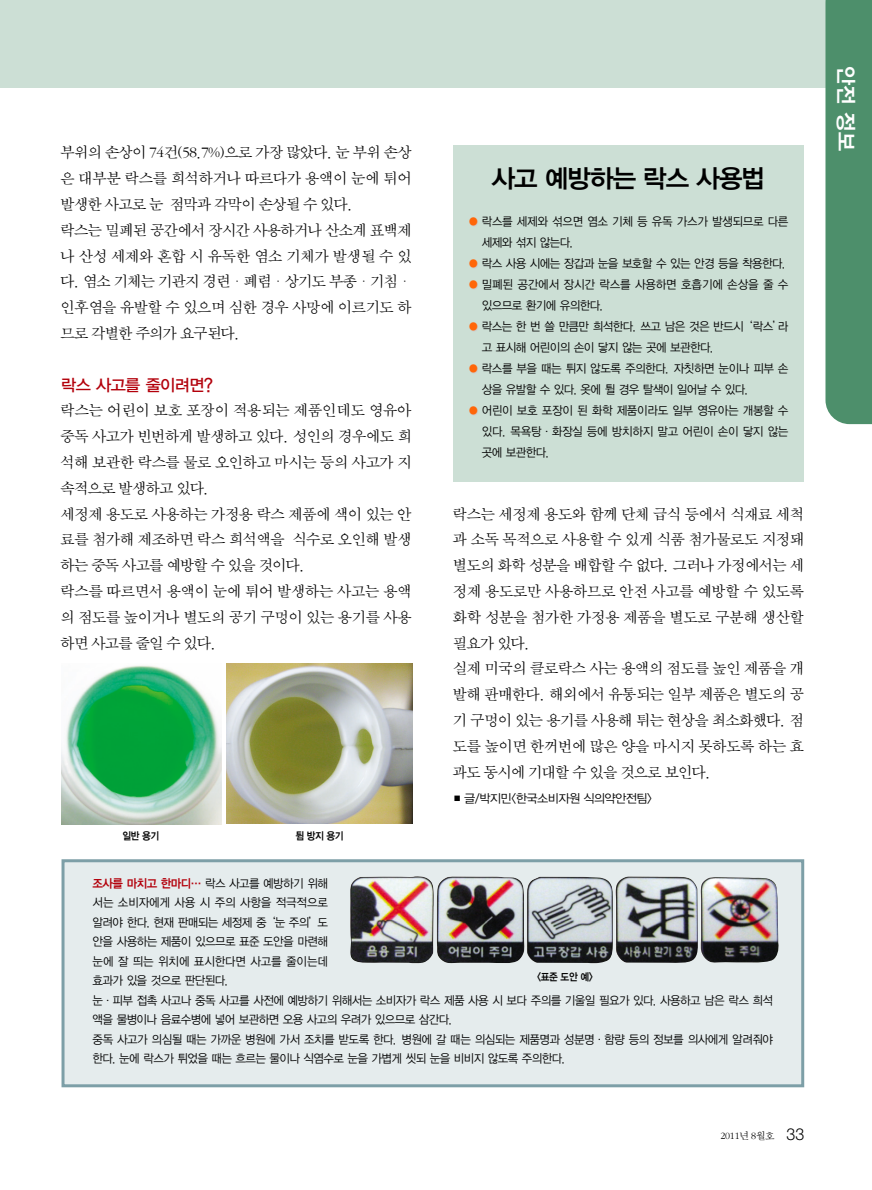
<style>
.page{position:relative;width:872px;height:1190px;background:#fff}
.page>*{position:absolute;margin:0;border:0;box-sizing:border-box;transform-origin:0 0}
.t1{font:25.5px "YGO14";letter-spacing:-.115em;color:#000}
.t2{font:21px "YGO14";color:#fff}
.t3{font:16.5px "YGO13";letter-spacing:-.12em;color:#b3000b}
.t4{font:15.75px/25.8px "Sand Sm";letter-spacing:-.02em;color:#000}
.t5{font:12px/19.5px "YGO12";letter-spacing:-.115em;color:#000;scale:.94 1}
.t6{font:12px/21px "YGO12";letter-spacing:-.08em;color:#000;scale:.94 1}
.t7{font:12px/21px "YGO12";letter-spacing:-.09em;color:#000;scale:.94 1}
.t8{font:12px "YGO12";letter-spacing:-.115em;color:#000}
.t9{font:10.5px "YGO14";letter-spacing:-.115em;color:#000;scale:.9 1}
.t10{font:10.5px "Sand Sm";color:#000}
.s1{color:#cdcdcd}
.s2{font-size:9px}
.s3{font-family:"YGO14";color:#b3000b}
.s4{font-family:"Sand Jg";font-size:16.5px}
</style>
<div class="page">
<div style="left:0;top:0;width:872px;height:88px;background:#ccdfd5"></div>
<div style="left:825px;top:0;width:47px;height:424px;background:#4d8f6b"></div>
<div style="left:63px;top:860px;width:739px;height:225px;background:#e5eced"></div>
<div style="left:61px;top:859px;width:743px;height:228px;border:3px solid #7d9fa7"></div>
<div style="left:453px;top:145px;width:350px;height:336px;background:#ccdfd5"></div>
<img style="left:61px;top:665px;width:160px;height:159px">
<img style="left:226px;top:663px;width:186px;height:160px">
<img style="left:350px;top:876px;width:429px;height:88px">
<p class="t4" style="left:61px;top:141px;width:352px">부위의 손상이 74건(58.7%)으로 가장 많았다. 눈 부위 손상 은 대부분 락스를 희석하거나 따르다가 용액이 눈에 튀어 발생한 사고로 눈 점막과 각막이 손상될 수 있다.<br>락스는 밀폐된 공간에서 장시간 사용하거나 산소계 표백제 나 산성 세제와 혼합 시 유독한 염소 기체가 발생될 수 있 다. 염소 기체는 기관지 경련ㆍ폐렴ㆍ상기도 부종ㆍ기침ㆍ인후염을 유발할 수 있으며 심한 경우 사망에 이르기도 하 므로 각별한 주의가 요구된다.</p>
<p class="t3" style="left:61px;top:377px;width:155px">락스 사고를 줄이려면?</p>
<p class="t4" style="left:61px;top:399px;width:352px">락스는 어린이 보호 포장이 적용되는 제품인데도 영유아 중독 사고가 빈번하게 발생하고 있다. 성인의 경우에도 희 석해 보관한 락스를 물로 오인하고 마시는 등의 사고가 지 속적으로 발생하고 있다.<br>세정제 용도로 사용하는 가정용 락스 제품에 색이 있는 안 료를 첨가해 제조하면 락스 희석액을 식수로 오인해 발생 하는 중독 사고를 예방할 수 있을 것이다.<br>락스를 따르면서 용액이 눈에 튀어 발생하는 사고는 용액 의 점도를 높이거나 별도의 공기 구멍이 있는 용기를 사용 하면 사고를 줄일 수 있다.</p>
<p class="t9" style="left:122px;top:830px;width:43px">일반 용기</p>
<p class="t9" style="left:295px;top:830px;width:56px">튐 방지 용기</p>
<h1 class="t1" style="left:490px;top:167px;width:277px">사고 예방하는 락스 사용법</h1>
<p class="t7" style="left:481px;top:212px;width:328px;text-indent:-13px"><span class="s1">●</span> 락스를 세제와 섞으면 염소 기체 등 유독 가스가 발생되므로 다른 세제와 섞지 않는다.</p>
<p class="t5" style="left:468px;top:254px;width:338px"><span class="s1">●</span> 락스 사용 시에는 장갑과 눈을 보호할 수 있는 안경 등을 착용한다.</p>
<p class="t6" style="left:481px;top:275px;width:328px;text-indent:-13px"><span class="s1">●</span> 밀폐된 공간에서 장시간 락스를 사용하면 호흡기에 손상을 줄 수 있으므로 환기에 유의한다.</p>
<p class="t5" style="left:481px;top:317px;width:328px;line-height:21px;text-indent:-13px"><span class="s1">●</span> 락스는 한 번 쓸 만큼만 희석한다. 쓰고 남은 것은 반드시‘락스’라 고 표시해 어린이의 손이 닿지 않는 곳에 보관한다.</p>
<p class="t5" style="left:481px;top:359px;width:328px;line-height:21px;text-indent:-13px"><span class="s1">●</span> 락스를 부을 때는 튀지 않도록 주의한다. 자칫하면 눈이나 피부 손 상을 유발할 수 있다. 옷에 튈 경우 탈색이 일어날 수 있다.</p>
<p class="t5" style="left:481px;top:401px;width:328px;line-height:21px;text-align:justify;text-indent:-13px"><span class="s1">●</span> 어린이 보호 포장이 된 화학 제품이라도 일부 영유아는 개봉할 수 있다. 목욕탕ㆍ화장실 등에 방치하지 말고 어린이 손이 닿지 않는 곳에 보관한다.</p>
<p class="t4" style="left:453px;top:502px;width:352px">락스는 세정제 용도와 함께 단체 급식 등에서 식재료 세척 과 소독 목적으로 사용할 수 있게 식품 첨가물로도 지정돼 별도의 화학 성분을 배합할 수 없다. 그러나 가정에서는 세 정제 용도로만 사용하므로 안전 사고를 예방할 수 있도록 화학 성분을 첨가한 가정용 제품을 별도로 구분해 생산할 필요가 있다.<br>실제 미국의 클로락스 사는 용액의 점도를 높인 제품을 개 발해 판매한다. 해외에서 유통되는 일부 제품은 별도의 공 기 구멍이 있는 용기를 사용해 튀는 현상을 최소화했다. 점 도를 높이면 한꺼번에 많은 양을 마시지 못하도록 하는 효 과도 동시에 기대할 수 있을 것으로 보인다.</p>
<p class="t8" style="left:453px;top:793px;width:201px"><span class="s2">■</span> 글/박지민&lt;한국소비자원 식의약안전팀&gt;</p>
<p class="t5" style="left:92px;top:874px;width:726px"><span class="s3">조사를 마치고 한마디…</span> 락스 사고를 예방하기 위해<br>서는 소비자에게 사용 시 주의 사항을 적극적으로<br>알려야 한다. 현재 판매되는 세정제 중‘눈 주의’도<br>안을 사용하는 제품이 있으므로 표준 도안을 마련해<br>눈에 잘 띄는 위치에 표시한다면 사고를 줄이는데<br>효과가 있을 것으로 판단된다.<br>눈ㆍ피부 접촉 사고나 중독 사고를 사전에 예방하기 위해서는 소비자가 락스 제품 사용 시 보다 주의를 기울일 필요가 있다. 사용하고 남은 락스 희석 액을 물병이나 음료수병에 넣어 보관하면 오용 사고의 우려가 있으므로 삼간다.<br>중독 사고가 의심될 때는 가까운 병원에 가서 조치를 받도록 한다. 병원에 갈 때는 의심되는 제품명과 성분명ㆍ함량 등의 정보를 의사에게 알려줘야 한다. 눈에 락스가 튀었을 때는 흐르는 물이나 식염수로 눈을 가볍게 씻되 눈을 비비지 않도록 주의한다.</p>
<p class="t9" style="left:537px;top:971px;width:64px">&lt;표준 도안 예&gt;</p>
<p class="t10" style="left:720px;top:1130px;width:85px">2011년 8월호 <span class="s4">33</span></p>
<h2 class="t2" style="left:855px;top:65px;width:88px;rotate:90deg">안전 정보</h2>
</div>
